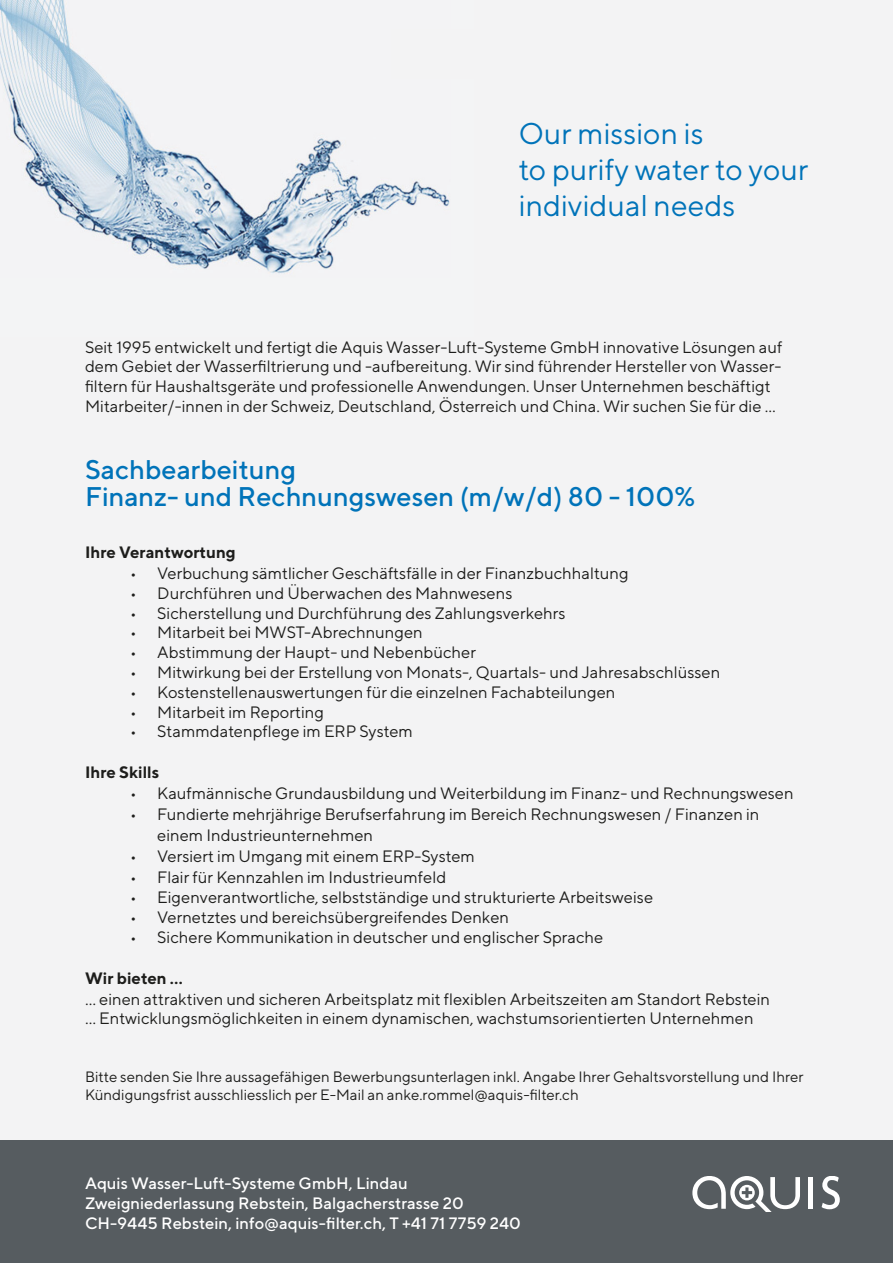
<style>
.page{position:relative;width:893px;height:1263px;background:#f3f3f4}
.page>*{position:absolute;margin:0;border:0;box-sizing:border-box;transform-origin:0 0}
.t1{font:30px/36px "TT Norms";color:#0073b9}
.t2{font:500 27px/27px "TT Norms";color:#0073b9}
.t3{font:16.5px/19.8px "TT Norms";color:#1d1d1b}
.t4{font:500 16.5px/19.8px "TT Norms";color:#fff}
.t5{font:700 16.5px "TT Norms";color:#1d1d1b}
.t6{font:15px/18px "TT Norms";color:#1d1d1b}
</style>
<div class="page">
<div style="left:0;top:1140px;width:893px;height:123px;background:#565c60"></div>
<img style="left:0;top:0;width:450px;height:274px">
<div style="left:391px;top:29px;width:128px;height:50px;background:#f3f3f4"></div>
<svg style="left:822px;top:1176px;width:18px;height:33px"></svg>
<div style="left:808px;top:1177px;width:5px;height:32px;background:#fff"></div>
<svg style="left:692px;top:1176px;width:108px;height:36px"></svg>
<h1 class="t1" style="left:519px;top:115px;width:291px">Our mission is<br>to purify water to your individual needs</h1>
<p class="t3" style="left:85px;top:336px;width:699px">Seit 1995 entwickelt und fertigt die Aquis Wasser-Luft-Systeme GmbH innovative Lösungen auf dem Gebiet der Wasserfiltrierung und -aufbereitung. Wir sind führender Hersteller von Wasser&shy;filtern für Haushaltsgeräte und professionelle Anwendungen. Unser Unternehmen beschäftigt Mitarbeiter/-innen in der Schweiz, Deutschland, Österreich und China. Wir suchen Sie für die …</p>
<h2 class="t2" style="left:85px;top:455px;width:612px">Sachbearbeitung<br>Finanz- und Rechnungswesen (m/w/d) 80 - 100%</h2>
<p class="t5" style="left:85px;top:542px;width:152px">Ihre Verantwortung</p>
<p class="t3" style="left:130px;top:563px;width:500px">• Verbuchung sämtlicher Geschäftsfälle in der Finanzbuchhaltung</p>
<p class="t3" style="left:130px;top:583px;width:384px">• Durchführen und Überwachen des Mahnwesens</p>
<p class="t3" style="left:130px;top:603px;width:437px">• Sicherstellung und Durchführung des Zahlungsverkehrs</p>
<p class="t3" style="left:130px;top:622px;width:294px">• Mitarbeit bei MWST-Abrechnungen</p>
<p class="t3" style="left:130px;top:642px;width:347px">• Abstimmung der Haupt- und Nebenbücher</p>
<p class="t3" style="left:130px;top:662px;width:591px">• Mitwirkung bei der Erstellung von Monats-, Quartals- und Jahresabschlüssen</p>
<p class="t3" style="left:130px;top:682px;width:487px">• Kostenstellenauswertungen für die einzelnen Fachabteilungen</p>
<p class="t3" style="left:130px;top:702px;width:195px">• Mitarbeit im Reporting</p>
<p class="t3" style="left:130px;top:721px;width:284px">• Stammdatenpflege im ERP System</p>
<p class="t5" style="left:85px;top:762px;width:76px">Ihre Skills</p>
<p class="t3" style="left:130px;top:783px;width:665px">• Kaufmännische Grundausbildung und Weiterbildung im Finanz- und Rechnungswesen</p>
<p class="t3" style="left:157px;top:804px;width:604px;line-height:21px;text-indent:-27px">• Fundierte mehrjährige Berufserfahrung im Bereich Rechnungswesen / Finanzen in einem Industrieunternehmen</p>
<p class="t3" style="left:130px;top:846px;width:346px">• Versiert im Umgang mit einem ERP-System</p>
<p class="t3" style="left:130px;top:867px;width:317px">• Flair für Kennzahlen im Industrieumfeld</p>
<p class="t3" style="left:130px;top:887px;width:524px">• Eigenverantwortliche, selbstständige und strukturierte Arbeitsweise</p>
<p class="t3" style="left:130px;top:907px;width:380px">• Vernetztes und bereichsübergreifendes Denken</p>
<p class="t3" style="left:130px;top:927px;width:475px">• Sichere Kommunikation in deutscher und englischer Sprache</p>
<p class="t5" style="left:85px;top:967px;width:100px">Wir bieten …</p>
<p class="t3" style="left:85px;top:988px;width:687px">… einen attraktiven und sicheren Arbeitsplatz mit flexiblen Arbeitszeiten am Standort Rebstein … Entwicklungsmöglichkeiten in einem dynamischen, wachstumsorientierten Unternehmen</p>
<p class="t6" style="left:85px;top:1067px;width:720px">Bitte senden Sie Ihre aussagefähigen Bewerbungsunterlagen inkl. Angabe Ihrer Gehaltsvorstellung und Ihrer<br>Kündigungsfrist ausschliesslich per E-Mail an anke.rommel@aquis-filter.ch</p>
<p class="t4" style="left:85px;top:1173px;width:437px">Aquis Wasser-Luft-Systeme GmbH, Lindau<br>Zweigniederlassung Rebstein, Balgacherstrasse 20<br>CH-9445 Rebstein, info@aquis-filter.ch, T +41 71 7759 240</p>
</div>
